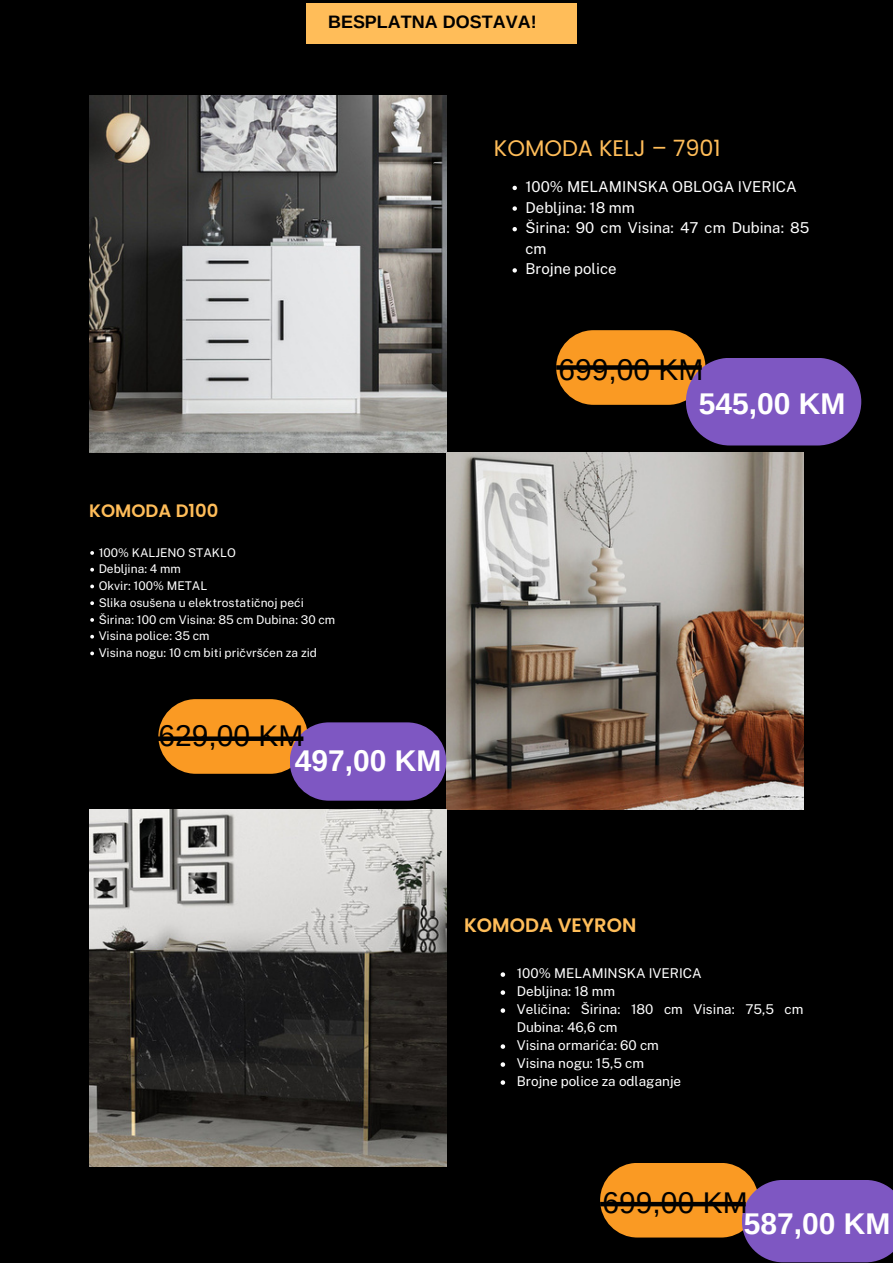
<style>
.page{position:relative;width:893px;height:1264px;background:#fff}
.page>*{position:absolute;margin:0;border:0;box-sizing:border-box;transform-origin:0 0}
.t1{font:700 30px "Arimo";color:#fff}
.t2{font:30px "Arimo";color:#000}
.t3{font:30px "Arimo";color:#fff}
.t4{font:22.5px "Poppins";color:#ffbd59}
.t5{font:600 19.5px "Poppins";color:#ffbd59}
.t6{font:700 18px "Arimo";color:#000}
.t7{font:600 18px "Poppins";color:#ffbd59}
.t8{font:15px/20.5px "Public Sans";color:#fff}
.t9{font:13.5px/18px "Public Sans";color:#fff}
.t10{font:12px "Public Sans";color:#fff}
</style>
<div class="page">
<div style="left:0;top:0;width:892px;height:1262px;background:#000"></div>
<img style="left:446px;top:452px;width:357px;height:357px">
<img style="left:89px;top:96px;width:357px;height:357px">
<img style="left:89px;top:809px;width:357px;height:357px">
<svg style="left:512px;top:186px;width:5px;height:4px"></svg>
<svg style="left:512px;top:206px;width:5px;height:5px"></svg>
<svg style="left:512px;top:227px;width:5px;height:4px"></svg>
<svg style="left:512px;top:268px;width:5px;height:4px"></svg>
<svg style="left:500px;top:972px;width:5px;height:4px"></svg>
<svg style="left:500px;top:990px;width:5px;height:4px"></svg>
<svg style="left:500px;top:1008px;width:5px;height:4px"></svg>
<svg style="left:500px;top:1044px;width:5px;height:4px"></svg>
<svg style="left:500px;top:1062px;width:5px;height:4px"></svg>
<svg style="left:500px;top:1080px;width:5px;height:4px"></svg>
<svg style="left:90px;top:551px;width:4px;height:4px"></svg>
<svg style="left:90px;top:568px;width:4px;height:3px"></svg>
<svg style="left:90px;top:584px;width:4px;height:4px"></svg>
<svg style="left:90px;top:601px;width:4px;height:4px"></svg>
<svg style="left:90px;top:618px;width:4px;height:4px"></svg>
<svg style="left:90px;top:634px;width:4px;height:4px"></svg>
<svg style="left:90px;top:651px;width:4px;height:4px"></svg>
<div style="left:556px;top:330px;width:149px;height:75px;background:#fa9a23;border-radius:37px"></div>
<div style="left:685px;top:358px;width:176px;height:87px;background:#7e57c2;border-radius:44px"></div>
<div style="left:158px;top:699px;width:150px;height:74px;background:#fa9a23;border-radius:37px"></div>
<div style="left:290px;top:722px;width:156px;height:78px;background:#7e57c2;border-radius:39px"></div>
<div style="left:600px;top:1162px;width:158px;height:75px;background:#fa9a23;border-radius:37px"></div>
<svg style="left:741px;top:1179px;width:151px;height:83px;background:#7953b2"></svg>
<div style="left:556px;top:365px;width:145px;height:5px;background:#000"></div>
<div style="left:158px;top:736px;width:145px;height:5px;background:#000"></div>
<div style="left:600px;top:1201px;width:145px;height:5px;background:#000"></div>
<div style="left:306px;top:3px;width:270px;height:40px;background:#ffbd59"></div>
<p class="t6" style="left:328px;top:11px;width:210px">BESPLATNA DOSTAVA!</p>
<p class="t4" style="left:494px;top:133px;width:228px">KOMODA KELJ – 7901</p>
<p class="t8" style="left:525px;top:176px;width:273px">100% MELAMINSKA OBLOGA IVERICA</p>
<p class="t8" style="left:525px;top:197px;width:111px">Debljina: 18 mm</p>
<p class="t8" style="left:525px;top:217px;width:285px">Širina: 90 cm Visina: 47 cm Dubina: 85 cm</p>
<p class="t8" style="left:525px;top:259px;width:92px">Brojne police</p>
<p class="t2" style="left:558px;top:353px;width:146px">699,00 KM</p>
<p class="t7" style="left:89px;top:498px;width:131px">KOMODA D100</p>
<p class="t10" style="left:99px;top:545px;width:139px">100% KALJENO STAKLO</p>
<p class="t10" style="left:99px;top:562px;width:84px">Debljina: 4 mm</p>
<p class="t10" style="left:99px;top:579px;width:110px">Okvir: 100% METAL</p>
<p class="t10" style="left:99px;top:595px;width:207px">Slika osušena u elektrostatičnoj peći</p>
<p class="t10" style="left:99px;top:612px;width:238px">Širina: 100 cm Visina: 85 cm Dubina: 30 cm</p>
<p class="t10" style="left:99px;top:629px;width:112px">Visina police: 35 cm</p>
<p class="t10" style="left:99px;top:645px;width:220px">Visina nogu: 10 cm biti pričvršćen za zid</p>
<p class="t2" style="left:158px;top:719px;width:146px">629,00 KM</p>
<p class="t1" style="left:295px;top:744px;width:148px">497,00 KM</p>
<p class="t1" style="left:698px;top:387px;width:148px">545,00 KM</p>
<p class="t5" style="left:464px;top:911px;width:174px">KOMODA VEYRON</p>
<p class="t9" style="left:517px;top:964px;width:186px">100% MELAMINSKA IVERICA</p>
<p class="t9" style="left:517px;top:982px;width:100px">Debljina: 18 mm</p>
<p class="t9" style="left:517px;top:1000px;width:288px">Veličina: Širina: 180 cm Visina: 75,5 cm<br>Dubina: 46,6 cm</p>
<p class="t9" style="left:517px;top:1036px;width:144px">Visina ormarića: 60 cm</p>
<p class="t9" style="left:517px;top:1054px;width:129px">Visina nogu: 15,5 cm</p>
<p class="t9" style="left:517px;top:1072px;width:166px">Brojne police za odlaganje</p>
<p class="t2" style="left:602px;top:1185px;width:146px">699,00 KM</p>
<p class="t3" style="left:747px;top:1204px;width:121px">300,00 K</p>
<p class="t1" style="left:743px;top:1206px;width:148px">587,00 KM</p>
</div>
